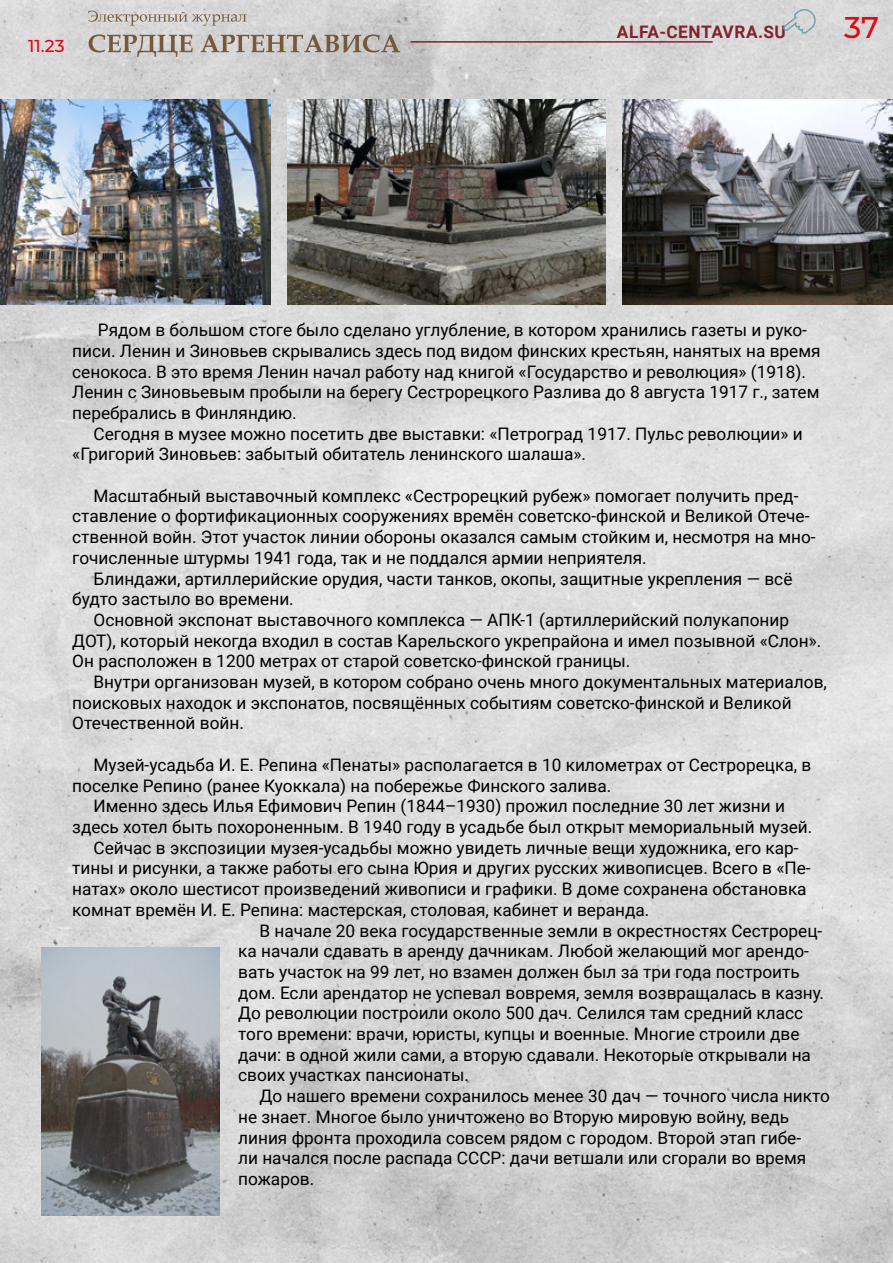
<style>
.page{position:relative;width:893px;height:1263px;background:#fff}
.page>*{position:absolute;margin:0;border:0;box-sizing:border-box;transform-origin:0 0}
.t1{font:500 30px "Montserrat";color:#e30613}
.t2{font:17.25px/20.7px "Roboto";color:#000}
.t3{font:700 17.25px "Roboto";letter-spacing:.035em;color:#83212c}
.t4{font:500 17.25px "Montserrat";color:#e30613}
</style>
<div class="page">
<img style="left:0;top:0;width:893px;height:1263px">
<svg style="left:88px;top:11px;width:158px;height:15px;background:#c6c1bb"></svg>
<svg style="left:89px;top:34px;width:104px;height:23px;background:#b7aea4"></svg>
<svg style="left:201px;top:34px;width:199px;height:19px;background:#afa69a"></svg>
<hr style="left:410px;top:41px;width:303px;height:2px;background:#83212c">
<svg style="left:781px;top:6px;width:37px;height:29px"></svg>
<img style="left:0;top:100px;width:271px;height:205px">
<img style="left:287px;top:100px;width:319px;height:205px">
<img style="left:42px;top:947px;width:178px;height:268px">
<img style="left:623px;top:100px;width:270px;height:205px">
<p class="t4" style="left:28px;top:34px;width:38px">11.23</p>
<p class="t3" style="left:617px;top:20px;width:171px">ALFA-CENTAVRA.SU</p>
<h1 class="t1" style="left:844px;top:6px;width:36px">37</h1>
<p class="t2" style="left:72px;top:319px;width:750px;text-indent:26px">Рядом в большом стоге было сделано углубление, в котором хранились газеты и руко&shy;писи. Ленин и Зиновьев скрывались здесь под видом финских крестьян, нанятых на время сенокоса. В это время Ленин начал работу над книгой «Государство и революция» (1918).<br>Ленин с Зиновьевым пробыли на берегу Сестрорецкого Разлива до 8 августа 1917 г., затем перебрались в Финляндию.</p>
<p class="t2" style="left:72px;top:422px;width:732px;text-indent:21px">Сегодня в музее можно посетить две выставки: «Петроград 1917. Пульс революции» и «Григорий Зиновьев: забытый обитатель ленинского шалаша».</p>
<p class="t2" style="left:72px;top:485px;width:745px;text-indent:21px">Масштабный выставочный комплекс «Сестрорецкий рубеж» помогает получить пред&shy;ставление о фортификационных сооружениях времён советско-финской и Великой Отече&shy;ственной войн. Этот участок линии обороны оказался самым стойким и, несмотря на мно&shy;гочисленные штурмы 1941 года, так и не поддался армии неприятеля.</p>
<p class="t2" style="left:72px;top:567px;width:722px;text-indent:21px">Блиндажи, артиллерийские орудия, части танков, окопы, защитные укрепления — всё будто застыло во времени.</p>
<p class="t2" style="left:72px;top:609px;width:751px;text-indent:21px">Основной экспонат выставочного комплекса — АПК-1 (артиллерийский полукапонир<br>ДОТ), который некогда входил в состав Карельского укрепрайона и имел позывной «Слон».<br>Он расположен в 1200 метрах от старой советско-финской границы.</p>
<p class="t2" style="left:72px;top:671px;width:756px;text-indent:21px">Внутри организован музей, в котором собрано очень много документальных материалов, поисковых находок и экспонатов, посвящённых событиям советско-финской и Великой<br>Отечественной войн.</p>
<p class="t2" style="left:94px;top:754px;width:719px">Музей-усадьба И. Е. Репина «Пенаты» располагается в 10 километрах от Сестрорецка, в</p>
<p class="t2" style="left:72px;top:774px;width:540px">поселке Репино (ранее Куоккала) на побережье Финского залива.</p>
<p class="t2" style="left:94px;top:795px;width:693px">Именно здесь Илья Ефимович Репин (1844–1930) прожил последние 30 лет жизни и</p>
<p class="t2" style="left:72px;top:816px;width:742px">здесь хотел быть похороненным. В 1940 году в усадьбе был открыт мемориальный музей.</p>
<p class="t2" style="left:94px;top:836px;width:707px">Сейчас в экспозиции музея-усадьбы можно увидеть личные вещи художника, его кар-</p>
<p class="t2" style="left:72px;top:857px;width:740px">тины и рисунки, а также работы его сына Юрия и других русских живописцев. Всего в «Пе-</p>
<p class="t2" style="left:72px;top:878px;width:736px">натах» около шестисот произведений живописи и графики. В доме сохранена обстановка</p>
<p class="t2" style="left:72px;top:899px;width:579px">комнат времён И. Е. Репина: мастерская, столовая, кабинет и веранда.</p>
<p class="t2" style="left:259px;top:919px;width:564px">В начале 20 века государственные земли в окрестностях Сестрорец-</p>
<p class="t2" style="left:238px;top:940px;width:572px">ка начали сдавать в аренду дачникам. Любой желающий мог арендо-</p>
<p class="t2" style="left:238px;top:961px;width:563px">вать участок на 99 лет, но взамен должен был за три года построить</p>
<p class="t2" style="left:238px;top:981px;width:587px">дом. Если арендатор не успевал вовремя, земля возвращалась в казну.</p>
<p class="t2" style="left:238px;top:1002px;width:567px">До революции построили около 500 дач. Селился там средний класс</p>
<p class="t2" style="left:238px;top:1023px;width:563px">того времени: врачи, юристы, купцы и военные. Многие строили две</p>
<p class="t2" style="left:238px;top:1043px;width:574px">дачи: в одной жили сами, а вторую сдавали. Некоторые открывали на</p>
<p class="t2" style="left:238px;top:1064px;width:232px">своих участках пансионаты.</p>
<p class="t2" style="left:259px;top:1085px;width:572px">До нашего времени сохранилось менее 30 дач — точного числа никто</p>
<p class="t2" style="left:238px;top:1106px;width:553px">не знает. Многое было уничтожено во Вторую мировую войну, ведь</p>
<p class="t2" style="left:238px;top:1126px;width:564px">линия фронта проходила совсем рядом с городом. Второй этап гибе-</p>
<p class="t2" style="left:238px;top:1147px;width:570px">ли начался после распада СССР: дачи ветшали или сгорали во время</p>
<p class="t2" style="left:238px;top:1168px;width:78px">пожаров.</p>
</div>
